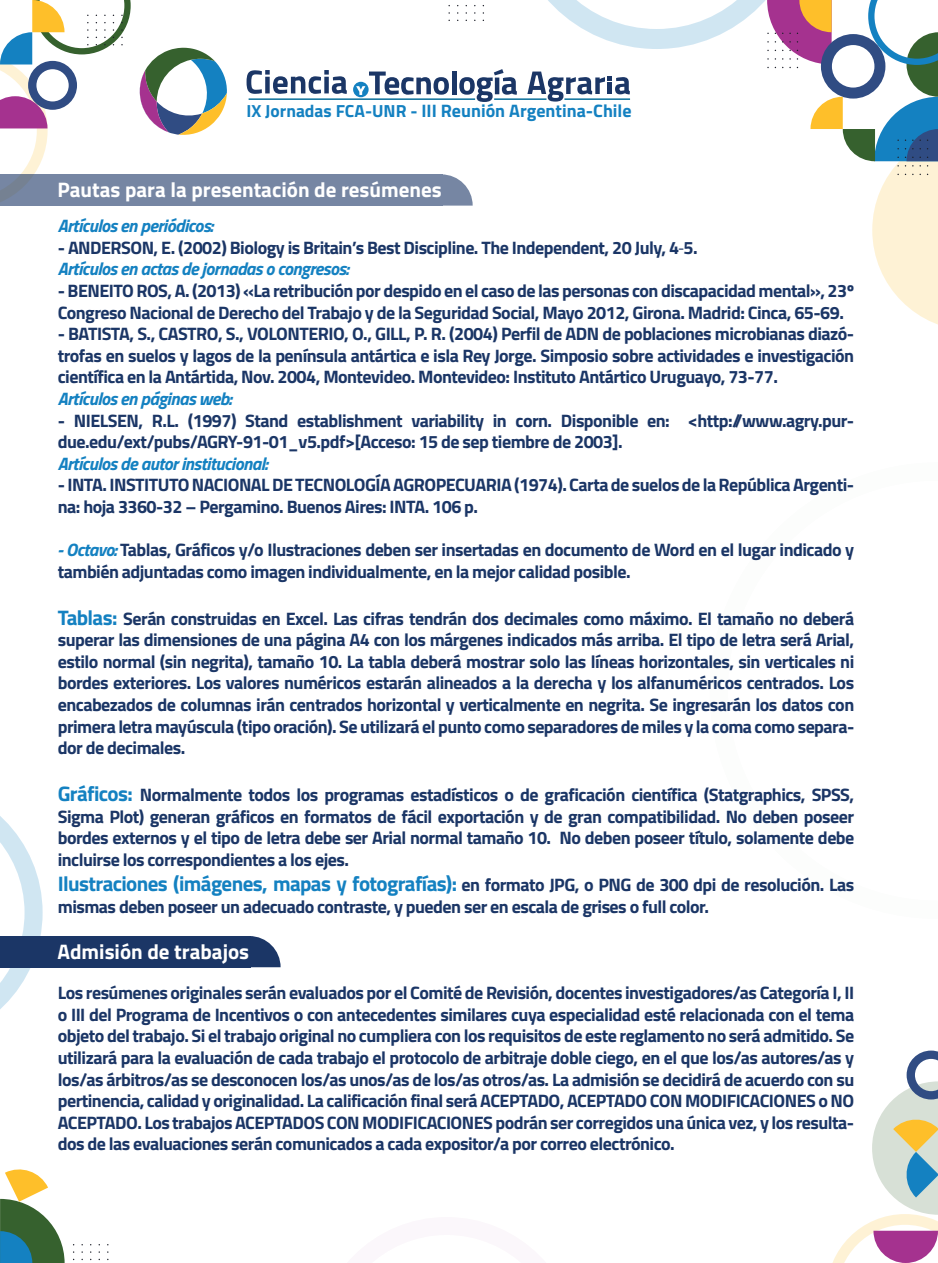
<style>
.page{position:relative;width:938px;height:1263px;background:#fff}
.page>*{position:absolute;margin:0;border:0;box-sizing:border-box;transform-origin:0 0}
.t1{font:700 21px "Titillium";letter-spacing:-.03em;color:#1481c1}
.t2{font:700 21px "Titillium";color:#fff}
.t3{font:700 18px/21.6px "Titillium";letter-spacing:-.03em;color:#1b3666}
.t4{font:italic 700 18px "Titillium";letter-spacing:-.03em;color:#1481c1}
.t5{font:700 18px "Titillium";color:#1481c1}
.s1{font-size:17.55px}
.s2{font-family:"Myriad Pro";font-weight:400}
.s3{font-style:italic;color:#1481c1}
.s4{font-size:21px;color:#1481c1}
.s5{font-size:18px;color:#1b3666}
</style>
<div class="page">
<svg style="left:0;top:0;width:131px;height:174px"></svg>
<svg style="left:832px;top:1050px;width:106px;height:213px"></svg>
<svg style="left:0;top:1169px;width:65px;height:94px"></svg>
<svg style="left:0;top:816px;width:43px;height:193px"></svg>
<div style="left:0;top:174px;width:442px;height:32px;background:#7686a3"></div>
<div style="left:0;top:936px;width:250px;height:31px;background:#1b3666"></div>
<svg style="left:250px;top:936px;width:30px;height:31px"></svg>
<svg style="left:139px;top:48px;width:88px;height:87px"></svg>
<svg style="left:246px;top:70px;width:101px;height:24px"></svg>
<svg style="left:353px;top:0;width:585px;height:325px"></svg>
<hr style="left:564px;top:98px;width:66px;height:2px;background:#11749e">
<hr style="left:494px;top:98px;width:52px;height:2px;background:#11749e">
<hr style="left:249px;top:98px;width:226px;height:2px;background:#11749e">
<p class="t5" style="left:246px;top:97px;width:387px"><span class="s1">IX Jornadas FCA-UNR -</span> III Reunión Argentina-Chile</p>
<p class="t2" style="left:58px;top:174px;width:386px">Pautas para la presentación de resúmenes</p>
<p class="t4" style="left:58px;top:212px;width:157px">Artículos en periódicos:</p>
<p class="t3" style="left:58px;top:236px;width:641px">- ANDERSON, E. (2002) Biology is Britain’s Best Discipline. The Independent, 20 July, 4<span class="s2">‐</span>5.<br><span class="s3">Artículos en actas de jornadas o congresos:</span></p>
<p class="t3" style="left:58px;top:279px;width:798px">- BENEITO ROS, A. (2013) «La retribución por despido en el caso de las personas con discapacidad mental», 23º<br>Congreso Nacional de Derecho del Trabajo y de la Seguridad Social, Mayo 2012, Girona. Madrid: Cinca, 65-69.</p>
<p class="t3" style="left:58px;top:322px;width:798px;text-align:justify">- BATISTA, S., CASTRO, S., VOLONTERIO, O., GILL, P. R. (2004) Perfil de ADN de poblaciones microbianas diazó&shy;trofas en suelos y lagos de la península antártica e isla Rey Jorge. Simposio sobre actividades e investigación científica en la Antártida, Nov. 2004, Montevideo. Montevideo: Instituto Antártico Uruguayo, 73-77.</p>
<p class="t4" style="left:58px;top:385px;width:175px">Artículos en páginas web:</p>
<p class="t3" style="left:58px;top:409px;width:798px">- NIELSEN, R.L. (1997) Stand establishment variability in corn. Disponible en: &lt;http://www.agry.pur&shy;due.edu/ext/pubs/AGRY-91-01_v5.pdf&gt;[Acceso: 15 de sep tiembre de 2003].</p>
<p class="t4" style="left:58px;top:449px;width:211px">Artículos de autor institucional:</p>
<p class="t3" style="left:58px;top:473px;width:798px">- INTA. INSTITUTO NACIONAL DE TECNOLOGÍA AGROPECUARIA (1974). Carta de suelos de la República Argenti&shy;na: hoja 3360-32 – Pergamino. Buenos Aires: INTA. 106 p.</p>
<p class="t3" style="left:58px;top:538px;width:798px"><span class="s3">- Octavo:</span> Tablas, Gráficos y/o Ilustraciones deben ser insertadas en documento de Word en el lugar indicado y también adjuntadas como imagen individualmente, en la mejor calidad posible.</p>
<p class="t3" style="left:58px;top:607px;width:798px;text-align:justify"><span class="s4">Tablas:</span> Serán construidas en Excel. Las cifras tendrán dos decimales como máximo. El tamaño no deberá superar las dimensiones de una página A4 con los márgenes indicados más arriba. El tipo de letra será Arial, estilo normal (sin negrita), tamaño 10. La tabla deberá mostrar solo las líneas horizontales, sin verticales ni bordes exteriores. Los valores numéricos estarán alineados a la derecha y los alfanuméricos centrados. Los encabezados de columnas irán centrados horizontal y verticalmente en negrita. Se ingresarán los datos con primera letra mayúscula (tipo oración). Se utilizará el punto como separadores de miles y la coma como separa&shy;dor de decimales.</p>
<p class="t3" style="left:58px;top:783px;width:798px;text-align:justify"><span class="s4">Gráficos:</span> Normalmente todos los programas estadísticos o de graficación científica (Statgraphics, SPSS, Sigma Plot) generan gráficos en formatos de fácil exportación y de gran compatibilidad. No deben poseer bordes externos y el tipo de letra debe ser Arial normal tamaño 10. No deben poseer título, solamente debe incluirse los correspondientes a los ejes.</p>
<p class="t1" style="left:58px;top:868px;width:798px">Ilustraciones (imágenes, mapas y fotografías): <span class="s5">en formato JPG, o PNG de 300 dpi de resolución. Las</span></p>
<p class="t3" style="left:58px;top:895px;width:653px">mismas deben poseer un adecuado contraste, y pueden ser en escala de grises o full color.</p>
<p class="t2" style="left:58px;top:935px;width:193px">Admisión de trabajos</p>
<p class="t3" style="left:58px;top:981px;width:798px;text-align:justify">Los resúmenes originales serán evaluados por el Comité de Revisión, docentes investigadores/as Categoría I, II o III del Programa de Incentivos o con antecedentes similares cuya especialidad esté relacionada con el tema objeto del trabajo. Si el trabajo original no cumpliera con los requisitos de este reglamento no será admitido. Se utilizará para la evaluación de cada trabajo el protocolo de arbitraje doble ciego, en el que los/as autores/as y los/as árbitros/as se desconocen los/as unos/as de los/as otros/as. La admisión se decidirá de acuerdo con su pertinencia, calidad y originalidad. La calificación final será ACEPTADO, ACEPTADO CON MODIFICACIONES o NO ACEPTADO. Los trabajos ACEPTADOS CON MODIFICACIONES podrán ser corregidos una única vez, y los resulta&shy;dos de las evaluaciones serán comunicados a cada expositor/a por correo electrónico.</p>
</div>
